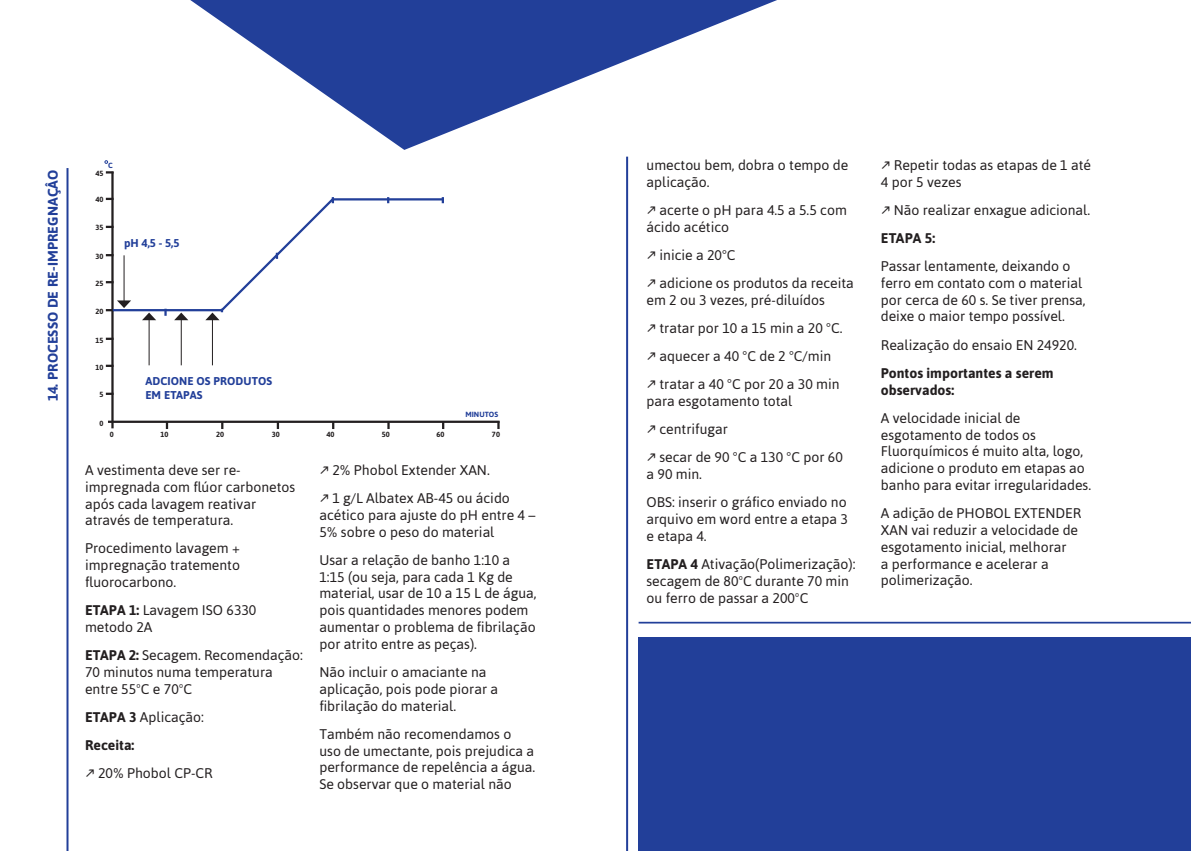
<style>
.page{position:relative;width:1191px;height:851px;background:#fff}
.page>*{position:absolute;margin:0;border:0;box-sizing:border-box;transform-origin:0 0}
.t1{font:14px/16.8px "Asap";color:#231f20}
.t2{font:700 14px/28.2px "Asap";color:#231f20}
.t3{font:700 14px "Asap";letter-spacing:.01em;color:#223f99}
.t4{font:700 11.4px/13.6px "Asap";letter-spacing:.01em;color:#223f99}
.t5{font:700 7.4px "Asap";color:#231f20}
.t6{font:700 7.4px "Asap";letter-spacing:.01em;color:#223f99}
.s1{font-weight:700}
.s2{font-weight:400}
</style>
<div class="page">
<hr style="left:66px;top:168px;width:2px;height:682px;background:#223f99">
<svg style="left:190px;top:0;width:587px;height:150px"></svg>
<hr style="left:626px;top:157px;width:2px;height:693px;background:#223f99">
<hr style="left:638px;top:621px;width:553px;height:2px;background:#223f99">
<div style="left:638px;top:637px;width:553px;height:213px;background:#223f99"></div>
<hr style="left:111px;top:172px;width:3px;height:256px;background:#231f20">
<hr style="left:108px;top:420px;width:391px;height:3px;background:#231f20">
<svg style="left:106px;top:171px;width:8px;height:2px"></svg>
<svg style="left:106px;top:337px;width:8px;height:3px"></svg>
<svg style="left:106px;top:364px;width:8px;height:3px"></svg>
<svg style="left:106px;top:392px;width:8px;height:3px"></svg>
<svg style="left:166px;top:423px;width:2px;height:6px"></svg>
<svg style="left:221px;top:423px;width:2px;height:6px"></svg>
<svg style="left:277px;top:423px;width:2px;height:6px"></svg>
<svg style="left:332px;top:423px;width:2px;height:6px"></svg>
<svg style="left:387px;top:423px;width:3px;height:6px"></svg>
<svg style="left:442px;top:423px;width:2px;height:6px"></svg>
<svg style="left:497px;top:423px;width:2px;height:6px"></svg>
<hr style="left:149px;top:319px;width:1px;height:46px;background:#231f20">
<hr style="left:181px;top:319px;width:1px;height:46px;background:#231f20">
<hr style="left:212px;top:319px;width:1px;height:46px;background:#231f20">
<svg style="left:106px;top:197px;width:338px;height:123px"></svg>
<svg style="left:105px;top:160px;width:3px;height:4px"></svg>
<p class="t3" style="left:43px;top:401px;width:233px;rotate:-90deg">14. PROCESSO DE RE-IMPREGNAÇÂO</p>
<p class="t6" style="left:108px;top:160px;width:6px">C</p>
<p class="t5" style="left:95px;top:168px;width:10px">45</p>
<p class="t5" style="left:95px;top:194px;width:10px">40</p>
<p class="t5" style="left:95px;top:222px;width:10px">35</p>
<p class="t5" style="left:95px;top:251px;width:10px">30</p>
<p class="t5" style="left:95px;top:278px;width:10px">25</p>
<p class="t5" style="left:95px;top:306px;width:10px">20</p>
<p class="t5" style="left:95px;top:335px;width:10px">15</p>
<p class="t5" style="left:95px;top:362px;width:10px">10</p>
<p class="t5" style="left:99px;top:389px;width:6px">5</p>
<p class="t5" style="left:99px;top:418px;width:6px">0</p>
<p class="t4" style="left:124px;top:235px;width:57px">pH 4,5 - 5,5</p>
<p class="t4" style="left:145px;top:373px;width:128px">ADCIONE OS PRODUTOS<br>EM ETAPAS</p>
<p class="t6" style="left:465px;top:409px;width:34px">MINUTOS</p>
<p class="t5" style="left:110px;top:429px;width:6px">0</p>
<p class="t5" style="left:160px;top:429px;width:10px">10</p>
<p class="t5" style="left:216px;top:429px;width:10px">20</p>
<p class="t5" style="left:272px;top:429px;width:10px">30</p>
<p class="t5" style="left:326px;top:429px;width:10px">40</p>
<p class="t5" style="left:382px;top:429px;width:10px">50</p>
<p class="t5" style="left:436px;top:429px;width:10px">60</p>
<p class="t5" style="left:492px;top:429px;width:10px">70</p>
<p class="t1" style="left:85px;top:461px;width:212px">A vestimenta deve ser re&shy;impregnada com flúor carbonetos após cada lavagem reativar através de temperatura.</p>
<p class="t1" style="left:85px;top:540px;width:156px;text-align:justify">Procedimento lavagem + impregnação tratemento fluorocarbono.</p>
<p class="t1" style="left:85px;top:601px;width:173px"><span class="s1">ETAPA 1:</span> Lavagem ISO 6330 metodo 2A</p>
<p class="t1" style="left:85px;top:646px;width:219px"><span class="s1">ETAPA 2:</span> Secagem. Recomendação:<br>70 minutos numa temperatura entre 55ºC e 70ºC</p>
<p class="t2" style="left:85px;top:702px;width:120px">ETAPA 3 <span class="s2">Aplicação:<br></span>Receita:</p>
<p class="t1" style="left:98px;top:764px;width:116px">20% Phobol CP-CR</p>
<p class="t1" style="left:332px;top:455px;width:179px;line-height:28.2px">2% Phobol Extender XAN.<br>1 g/L Albatex AB-45 ou ácido</p>
<p class="t1" style="left:319px;top:506px;width:218px">acético para ajuste do pH entre 4 –<br>5% sobre o peso do material</p>
<p class="t1" style="left:319px;top:551px;width:219px">Usar a relação de banho 1:10 a<br>1:15 (ou seja, para cada 1 Kg de material, usar de 10 a 15 L de água, pois quantidades menores podem aumentar o problema de fibrilação por atrito entre as peças).</p>
<p class="t1" style="left:319px;top:663px;width:180px">Não incluir o amaciante na aplicação, pois pode piorar a fibrilação do material.</p>
<p class="t1" style="left:319px;top:725px;width:217px">Também não recomendamos o uso de umectante, pois prejudica a performance de repelência a água.<br>Se observar que o material não</p>
<p class="t1" style="left:646px;top:156px;width:203px">umectou bem, dobra o tempo de aplicação.</p>
<p class="t1" style="left:646px;top:201px;width:202px;text-indent:13px">acerte o pH para 4.5 a 5.5 com ácido acético</p>
<p class="t1" style="left:659px;top:240px;width:196px;line-height:28.2px">inicie a 20°C<br>adicione os produtos da receita</p>
<p class="t1" style="left:659px;top:285px;width:184px;line-height:28.2px;text-indent:-13px">em 2 ou 3 vezes, pré-diluídos tratar por 10 a 15 min a 20 °C. aquecer a 40 °C de 2 °C/min tratar a 40 °C por 20 a 30 min</p>
<p class="t1" style="left:659px;top:387px;width:185px;line-height:28.2px;text-indent:-13px">para esgotamento total centrifugar<br>secar de 90 °C a 130 °C por 60</p>
<p class="t1" style="left:646px;top:460px;width:202px;line-height:28.2px">a 90 min.<br>OBS: inserir o gráfico enviado no</p>
<p class="t1" style="left:646px;top:510px;width:203px">arquivo em word entre a etapa 3 e etapa 4.</p>
<p class="t1" style="left:646px;top:555px;width:210px"><span class="s1">ETAPA 4</span> Ativação(Polimerização): secagem de 80ºC durante 70 min ou ferro de passar a 200ºC</p>
<p class="t1" style="left:881px;top:156px;width:212px;text-indent:13px">Repetir todas as etapas de 1 até<br>4 por 5 vezes</p>
<p class="t1" style="left:893px;top:201px;width:198px">Não realizar enxague adicional.</p>
<p class="t2" style="left:881px;top:223px;width:56px">ETAPA 5:</p>
<p class="t1" style="left:881px;top:257px;width:206px">Passar lentamente, deixando o ferro em contato com o material por cerca de 60 s. Se tiver prensa, deixe o maior tempo possível.</p>
<p class="t1" style="left:881px;top:336px;width:198px">Realização do ensaio EN 24920.</p>
<p class="t2" style="left:881px;top:364px;width:174px;line-height:16.8px">Pontos importantes a serem observados:</p>
<p class="t1" style="left:881px;top:409px;width:212px">A velocidade inicial de esgotamento de todos os<br>Fluorquímicos é muito alta, logo, adicione o produto em etapas ao banho para evitar irregularidades.</p>
<p class="t1" style="left:881px;top:504px;width:202px">A adição de PHOBOL EXTENDER<br>XAN vai reduzir a velocidade de esgotamento inicial, melhorar<br>a performance e acelerar a polimerização.</p>
</div>
